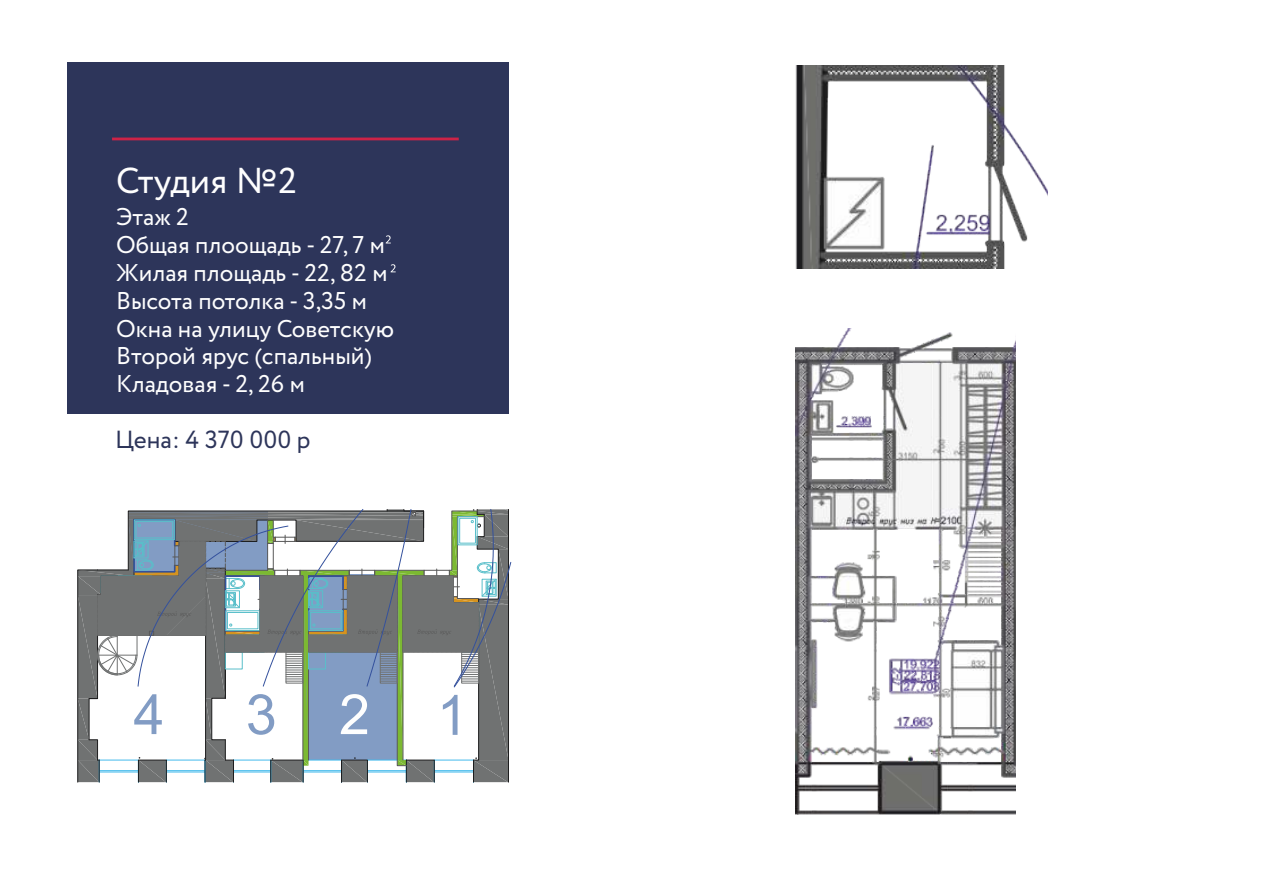
<style>
.page{position:relative;width:1263px;height:893px;background:#fff}
.page>*{position:absolute;margin:0;border:0;box-sizing:border-box;transform-origin:0 0}
.t1{font:36px "Circe";color:#fefefe}
.t2{font:24.75px "Circe";color:#2d355a}
.t3{font:24.3px/27.9px "Circe";color:#fefefe}
</style>
<div class="page">
<div style="left:67px;top:62px;width:441px;height:351px;background:#2d355a"></div>
<svg style="left:77px;top:509px;width:434px;height:274px"></svg>
<hr style="left:112px;top:138px;width:347px;height:2px;background:#cd2347">
<img style="left:795px;top:66px;width:253px;height:202px">
<img style="left:796px;top:329px;width:219px;height:485px">
<svg style="left:386px;top:235px;width:5px;height:8px"></svg>
<svg style="left:391px;top:264px;width:5px;height:8px"></svg>
<h1 class="t1" style="left:116px;top:157px;width:182px">Студия №2</h1>
<p class="t3" style="left:116px;top:204px;width:280px">Этаж 2<br>Общая плоощадь - 27, 7 м<br>Жилая площадь - 22, 82 м<br>Высота потолка - 3,35 м<br>Окна на улицу Советскую<br>Второй ярус (спальный)<br>Кладовая - 2, 26 м</p>
<p class="t2" style="left:115px;top:423px;width:197px">Цена: 4 370 000 р</p>
</div>
